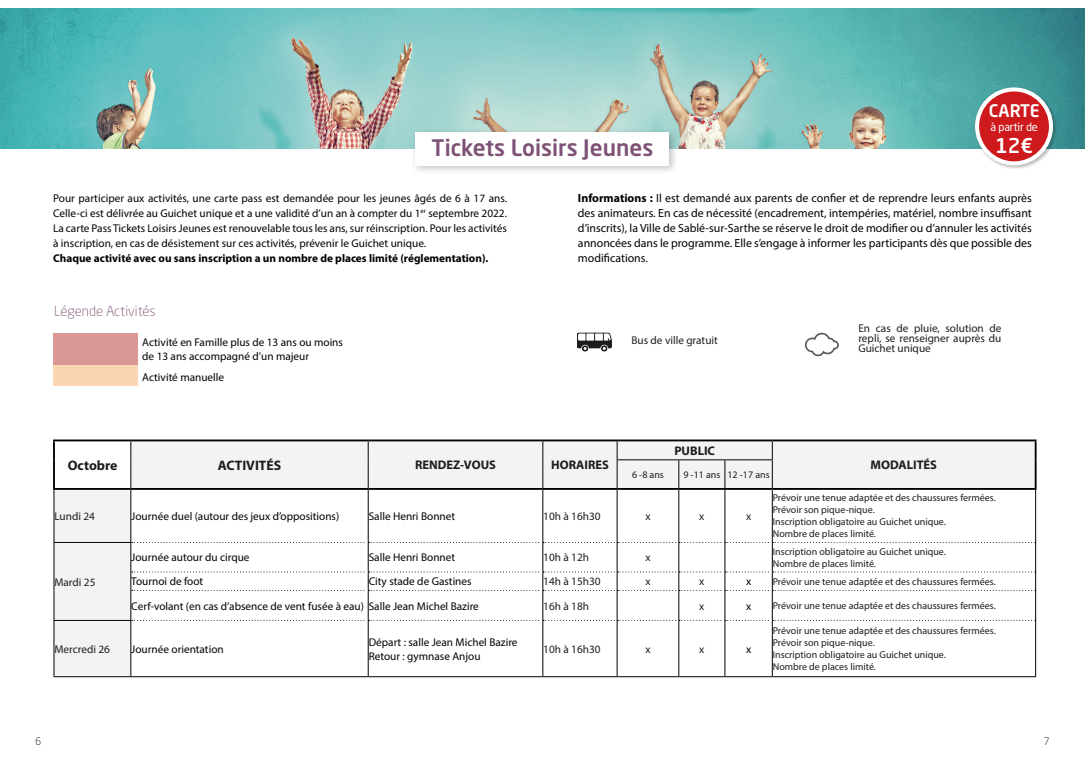
<style>
.page{position:relative;width:1085px;height:780px;background:#fff}
.page>*{position:absolute;margin:0;border:0;box-sizing:border-box;transform-origin:0 0}
.t1{font:500 22.5px "Neo Sans Std";color:#7e5276}
.t2{font:500 20.12px "Neo Sans Std";color:#fff}
.t3{font:500 17.12px "Neo Sans Std";letter-spacing:-.015em;color:#fff}
.t4{font:700 13.75px "Myriad Pro";color:#1d1d1b}
.t5{font:300 13.75px "Neo Sans Std";color:#7e5276}
.t6{font:700 12.5px "Myriad Pro";color:#1d1d1b}
.t7{font:11.88px/15px "Myriad Pro";color:#020203;text-align:justify}
.t8{font:11.25px/15px "Myriad Pro";color:#020203}
.t9{font:11.25px/10px "Myriad Pro";color:#1d1d1b;text-align:justify}
.t10{font:700 11.25px "Myriad Pro";color:#020203}
.t11{font:11.12px "Neo Sans Std";letter-spacing:-.02em;color:#fff}
.t12{font:10px/12px "Myriad Pro";color:#1d1d1b}
.t13{font:300 10px "Neo Sans Std";color:#000}
.s1{font-weight:700}
</style>
<div class="page">
<img style="left:0;top:8px;width:1084px;height:141px">
<div style="left:411px;top:128px;width:268px;height:47px;background:#1d1d1b;opacity:.26"></div>
<div style="left:415px;top:132px;width:254px;height:34px;background:#fff"></div>
<div style="left:973px;top:86px;width:84px;height:84px;background:#1d1d1b;opacity:.3"></div>
<div style="left:976px;top:89px;width:74px;height:74px;background:#ce1a1c;border-radius:50%"></div>
<div style="left:974px;top:87px;width:78px;height:78px;border:4px solid #fff;border-radius:50%"></div>
<img style="left:578px;top:332px;width:33px;height:20px">
<svg style="left:804px;top:333px;width:34px;height:23px"></svg>
<svg style="left:54px;top:441px;width:980px;height:235px"></svg>
<svg style="left:53px;top:441px;width:2px;height:19px"></svg>
<hr style="left:53px;top:460px;width:2px;height:28px;background:#020203">
<svg style="left:130px;top:441px;width:1px;height:47px"></svg>
<svg style="left:367px;top:441px;width:1px;height:47px"></svg>
<svg style="left:542px;top:441px;width:1px;height:47px"></svg>
<hr style="left:53px;top:439px;width:78px;height:2px;background:#020203">
<hr style="left:131px;top:439px;width:237px;height:2px;background:#020203">
<hr style="left:368px;top:439px;width:174px;height:2px;background:#020203">
<hr style="left:542px;top:439px;width:75px;height:2px;background:#020203">
<hr style="left:617px;top:439px;width:61px;height:2px;background:#020203">
<hr style="left:678px;top:439px;width:46px;height:2px;background:#020203">
<hr style="left:724px;top:439px;width:48px;height:2px;background:#020203">
<hr style="left:772px;top:439px;width:264px;height:2px;background:#020203">
<svg style="left:1034px;top:441px;width:2px;height:19px"></svg>
<hr style="left:1034px;top:460px;width:2px;height:28px;background:#020203">
<svg style="left:616px;top:441px;width:1px;height:47px"></svg>
<svg style="left:678px;top:460px;width:1px;height:28px"></svg>
<svg style="left:724px;top:460px;width:1px;height:28px"></svg>
<svg style="left:771px;top:441px;width:1px;height:47px"></svg>
<hr style="left:616px;top:459px;width:62px;height:1px;background:#020203">
<hr style="left:678px;top:459px;width:46px;height:1px;background:#020203">
<hr style="left:724px;top:459px;width:48px;height:1px;background:#020203">
<hr style="left:53px;top:488px;width:78px;height:2px;background:#020203">
<hr style="left:131px;top:488px;width:237px;height:2px;background:#020203">
<hr style="left:368px;top:488px;width:174px;height:2px;background:#020203">
<hr style="left:542px;top:488px;width:75px;height:2px;background:#020203">
<hr style="left:617px;top:488px;width:61px;height:2px;background:#020203">
<hr style="left:678px;top:488px;width:46px;height:2px;background:#020203">
<hr style="left:724px;top:488px;width:48px;height:2px;background:#020203">
<hr style="left:772px;top:488px;width:264px;height:2px;background:#020203">
<hr style="left:53px;top:490px;width:1px;height:52px;background:#020203">
<svg style="left:53px;top:543px;width:1px;height:47px"></svg>
<hr style="left:53px;top:590px;width:1px;height:30px;background:#020203">
<hr style="left:53px;top:621px;width:1px;height:55px;background:#020203">
<hr style="left:130px;top:490px;width:1px;height:52px;background:#020203">
<hr style="left:367px;top:490px;width:1px;height:52px;background:#020203">
<hr style="left:542px;top:490px;width:1px;height:52px;background:#020203">
<hr style="left:616px;top:490px;width:1px;height:52px;background:#020203">
<hr style="left:678px;top:490px;width:1px;height:52px;background:#020203">
<hr style="left:724px;top:490px;width:1px;height:52px;background:#020203">
<hr style="left:771px;top:490px;width:1px;height:52px;background:#020203">
<hr style="left:1034px;top:490px;width:1px;height:52px;background:#020203">
<hr style="left:130px;top:621px;width:1px;height:55px;background:#020203">
<hr style="left:367px;top:621px;width:1px;height:55px;background:#020203">
<hr style="left:542px;top:621px;width:1px;height:55px;background:#020203">
<hr style="left:616px;top:621px;width:1px;height:55px;background:#020203">
<hr style="left:678px;top:621px;width:1px;height:55px;background:#020203">
<hr style="left:724px;top:621px;width:1px;height:55px;background:#020203">
<hr style="left:771px;top:621px;width:1px;height:55px;background:#020203">
<hr style="left:1034px;top:620px;width:1px;height:56px;background:#020203">
<hr style="left:53px;top:542px;width:78px;height:1px;background:#020203">
<hr style="left:53px;top:620px;width:78px;height:1px;background:#020203">
<hr style="left:53px;top:676px;width:78px;height:1px;background:#020203">
<svg style="left:130px;top:542px;width:905px;height:79px"></svg>
<hr style="left:131px;top:676px;width:237px;height:1px;background:#020203">
<hr style="left:368px;top:676px;width:174px;height:1px;background:#020203">
<hr style="left:542px;top:676px;width:75px;height:1px;background:#020203">
<hr style="left:617px;top:676px;width:61px;height:1px;background:#020203">
<hr style="left:678px;top:676px;width:46px;height:1px;background:#020203">
<hr style="left:724px;top:676px;width:48px;height:1px;background:#020203">
<hr style="left:772px;top:676px;width:263px;height:1px;background:#020203">
<div style="left:54px;top:333px;width:84px;height:32px;background:#da9795"></div>
<div style="left:54px;top:365px;width:84px;height:21px;background:#fcd5b5"></div>
<p class="t1" style="left:431px;top:134px;width:223px">Tickets Loisirs Jeunes</p>
<p class="t3" style="left:988px;top:100px;width:52px">CARTE</p>
<p class="t11" style="left:990px;top:120px;width:49px">à partir de</p>
<p class="t2" style="left:995px;top:133px;width:40px">12€</p>
<p class="t8" style="left:53px;top:190px;width:455px;text-align:justify">Pour participer aux activités, une carte pass est demandée pour les jeunes âgés de 6 à 17 ans.<br>Celle-ci est délivrée au Guichet unique et a une validité d’un an à compter du 1<sup>er</sup> septembre 2022.<br>La carte Pass Tickets Loisirs Jeunes est renouvelable tous les ans, sur réinscription. Pour les activités à inscription, en cas de désistement sur ces activités, prévenir le Guichet unique.</p>
<p class="t10" style="left:53px;top:251px;width:437px">Chaque activité avec ou sans inscription a un nombre de places limité (réglementation).</p>
<p class="t5" style="left:54px;top:303px;width:103px">Légende Activités</p>
<p class="t8" style="left:142px;top:335px;width:202px;line-height:13.5px">Activité en Famille plus de 13 ans ou moins de 13 ans accompagné d’un majeur</p>
<p class="t8" style="left:142px;top:369px;width:83px">Activité manuelle</p>
<p class="t7" style="left:578px;top:190px;width:455px"><span class="s1">Informations :</span> Il est demandé aux parents de confier et de reprendre leurs enfants auprès des animateurs. En cas de nécessité (encadrement, intempéries, matériel, nombre insuffisant d’inscrits), la Ville de Sablé-sur-Sarthe se réserve le droit de modifier ou d’annuler les activités annoncées dans le programme. Elle s’engage à informer les participants dès que possible des modifications.</p>
<p class="t9" style="left:631px;top:335px;width:88px">Bus de ville gratuit</p>
<p class="t6" style="left:674px;top:442px;width:42px">PUBLIC</p>
<p class="t9" style="left:858px;top:323px;width:144px">En cas de pluie, solution de repli, se renseigner auprès du Guichet unique</p>
<p class="t4" style="left:68px;top:456px;width:51px">Octobre</p>
<p class="t4" style="left:218px;top:456px;width:65px">ACTIVITÉS</p>
<p class="t6" style="left:415px;top:457px;width:83px">RENDEZ-VOUS</p>
<p class="t6" style="left:551px;top:457px;width:59px">HORAIRES</p>
<p class="t12" style="left:632px;top:468px;width:33px">6 -8 ans</p>
<p class="t12" style="left:683px;top:468px;width:39px">9 -11 ans</p>
<p class="t12" style="left:727px;top:468px;width:44px">12 -17 ans</p>
<p class="t6" style="left:870px;top:457px;width:68px">MODALITÉS</p>
<p class="t9" style="left:54px;top:511px;width:42px">Lundi 24</p>
<p class="t8" style="left:131px;top:508px;width:209px">Journée duel (autour des jeux d’oppositions)</p>
<p class="t8" style="left:368px;top:508px;width:88px">Salle Henri Bonnet</p>
<p class="t9" style="left:543px;top:511px;width:59px">10h à 16h30</p>
<p class="t9" style="left:645px;top:511px;width:7px">x</p>
<p class="t9" style="left:699px;top:511px;width:7px">x</p>
<p class="t9" style="left:746px;top:511px;width:7px">x</p>
<p class="t12" style="left:772px;top:492px;width:224px">Prévoir une tenue adaptée et des chaussures fermées.<br>Prévoir son pique-nique.<br>Inscription obligatoire au Guichet unique.<br>Nombre de places limité.</p>
<p class="t9" style="left:54px;top:576px;width:43px">Mardi 25</p>
<p class="t8" style="left:131px;top:550px;width:120px">Journée autour du cirque</p>
<p class="t8" style="left:368px;top:550px;width:88px">Salle Henri Bonnet</p>
<p class="t9" style="left:543px;top:552px;width:47px">10h à 12h</p>
<p class="t9" style="left:645px;top:552px;width:7px">x</p>
<p class="t12" style="left:772px;top:545px;width:174px">Inscription obligatoire au Guichet unique.<br>Nombre de places limité.</p>
<p class="t8" style="left:131px;top:574px;width:73px">Tournoi de foot</p>
<p class="t8" style="left:368px;top:574px;width:104px">City stade de Gastines</p>
<p class="t9" style="left:543px;top:576px;width:59px">14h à 15h30</p>
<p class="t9" style="left:645px;top:576px;width:7px">x</p>
<p class="t9" style="left:699px;top:576px;width:7px">x</p>
<p class="t8" style="left:746px;top:574px;width:7px">x</p>
<p class="t12" style="left:772px;top:575px;width:224px">Prévoir une tenue adaptée et des chaussures fermées.</p>
<p class="t8" style="left:131px;top:598px;width:349px">Cerf-volant (en cas d’absence de vent fusée à eau) Salle Jean Michel Bazire</p>
<p class="t9" style="left:543px;top:600px;width:47px">16h à 18h</p>
<p class="t9" style="left:699px;top:600px;width:7px">x</p>
<p class="t8" style="left:746px;top:598px;width:7px">x</p>
<p class="t12" style="left:772px;top:599px;width:224px">Prévoir une tenue adaptée et des chaussures fermées.</p>
<p class="t9" style="left:54px;top:643px;width:57px">Mercredi 26</p>
<p class="t8" style="left:131px;top:641px;width:94px">Journée orientation</p>
<p class="t8" style="left:368px;top:635px;width:150px;line-height:13.5px">Départ : salle Jean Michel Bazire<br>Retour : gymnase Anjou</p>
<p class="t9" style="left:543px;top:643px;width:59px">10h à 16h30</p>
<p class="t9" style="left:645px;top:643px;width:7px">x</p>
<p class="t9" style="left:699px;top:643px;width:7px">x</p>
<p class="t8" style="left:746px;top:641px;width:7px">x</p>
<p class="t12" style="left:772px;top:624px;width:224px">Prévoir une tenue adaptée et des chaussures fermées.</p>
<p class="t12" style="left:772px;top:636px;width:174px">Prévoir son pique-nique.<br>Inscription obligatoire au Guichet unique.<br>Nombre de places limité.</p>
<p class="t13" style="left:35px;top:734px;width:7px">6</p>
<p class="t13" style="left:1043px;top:734px;width:7px">7</p>
</div>
